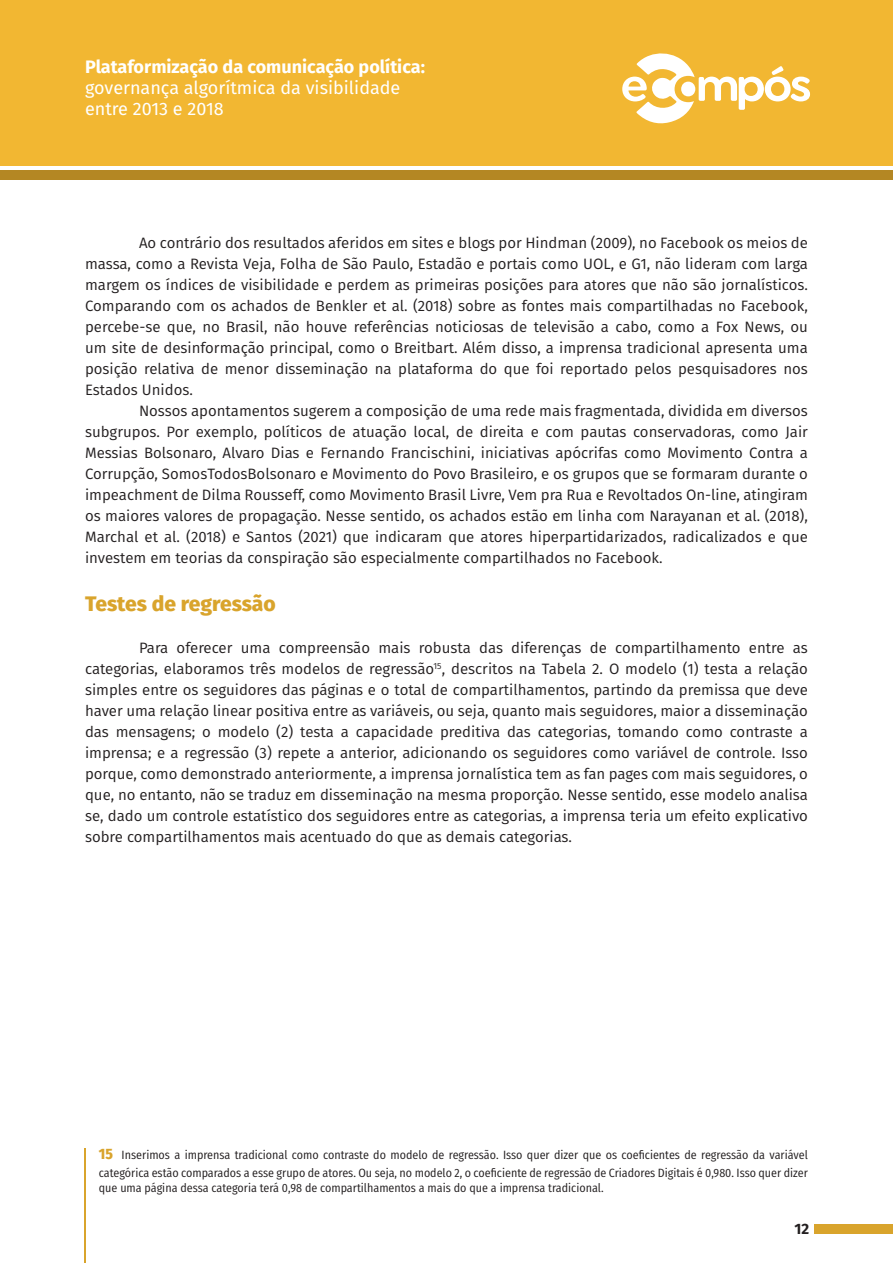
<style>
.page{position:relative;width:893px;height:1263px;background:#fff}
.page>*{position:absolute;margin:0;border:0;box-sizing:border-box;transform-origin:0 0}
.Tópico{font:800 21px "Fira Sans";color:#d9a42c}
.t1{font:18px/21px "Fira Sans";color:#fff}
.t2{font:700 18px "Fira Sans";color:#fff}
.Texto{font:15px/21px "Fira Sans";color:#231f20;text-align:justify}
.t3{font:700 15px "Fira Sans";color:#231f20}
.Rodapé{font:12px/18px "Fira Sans Condensed";color:#231f20}
.s1{font-weight:800;font-size:15px;color:#d9a42c}
</style>
<div class="page">
<div style="left:0;top:0;width:893px;height:166px;background:#f2b732"></div>
<div style="left:0;top:170px;width:893px;height:10px;background:#b48723"></div>
<div style="left:814px;top:1224px;width:79px;height:9px;background:#d9a42c"></div>
<svg style="left:622px;top:53px;width:188px;height:71px"></svg>
<hr style="left:85px;top:1148px;width:1px;height:115px;background:#d9a42c">
<p class="t2" style="left:85px;top:52px;width:341px">Plataformização da comunicação política:</p>
<p class="t1" style="left:85px;top:77px;width:317px">governança algorítmica da visibilidade entre 2013 e 2018</p>
<p class="Texto" style="left:85px;top:232px;width:724px;text-indent:54px">Ao contrário dos resultados aferidos em sites e blogs por Hindman (2009), no Facebook os meios de massa, como a Revista Veja, Folha de São Paulo, Estadão e portais como UOL, e G1, não lideram com larga margem os índices de visibilidade e perdem as primeiras posições para atores que não são jornalísticos.<br>Comparando com os achados de Benkler et al. (2018) sobre as fontes mais compartilhadas no Facebook, percebe-se que, no Brasil, não houve referências noticiosas de televisão a cabo, como a Fox News, ou um site de desinformação principal, como o Breitbart. Além disso, a imprensa tradicional apresenta uma posição relativa de menor disseminação na plataforma do que foi reportado pelos pesquisadores nos Estados Unidos.</p>
<p class="Texto" style="left:85px;top:400px;width:724px;text-indent:54px">Nossos apontamentos sugerem a composição de uma rede mais fragmentada, dividida em diversos subgrupos. Por exemplo, políticos de atuação local, de direita e com pautas conservadoras, como Jair Messias Bolsonaro, Alvaro Dias e Fernando Francischini, iniciativas apócrifas como Movimento Contra a Corrupção, SomosTodosBolsonaro e Movimento do Povo Brasileiro, e os grupos que se formaram durante o impeachment de Dilma Rousseff, como Movimento Brasil Livre, Vem pra Rua e Revoltados On-line, atingiram os maiores valores de propagação. Nesse sentido, os achados estão em linha com Narayanan et al. (2018), Marchal et al. (2018) e Santos (2021) que indicaram que atores hiperpartidarizados, radicalizados e que investem em teorias da conspiração são especialmente compartilhados no Facebook.</p>
<p class="Tópico" style="left:85px;top:585px;width:192px">Testes de regressão</p>
<p class="Texto" style="left:85px;top:637px;width:724px;text-indent:54px">Para oferecer uma compreensão mais robusta das diferenças de compartilhamento entre as categorias, elaboramos três modelos de regressão<sup>15</sup>, descritos na Tabela 2. O modelo (1) testa a relação simples entre os seguidores das páginas e o total de compartilhamentos, partindo da premissa que deve haver uma relação linear positiva entre as variáveis, ou seja, quanto mais seguidores, maior a disseminação das mensagens; o modelo (2) testa a capacidade preditiva das categorias, tomando como contraste a imprensa; e a regressão (3) repete a anterior, adicionando os seguidores como variável de controle. Isso porque, como demonstrado anteriormente, a imprensa jornalística tem as fan pages com mais seguidores, o que, no entanto, não se traduz em disseminação na mesma proporção. Nesse sentido, esse modelo analisa se, dado um controle estatístico dos seguidores entre as categorias, a imprensa teria um efeito explicativo sobre compartilhamentos mais acentuado do que as demais categorias.</p>
<p class="Rodapé" style="left:99px;top:1145px;width:711px"><span class="s1">15</span> Inserimos a imprensa tradicional como contraste do modelo de regressão. Isso quer dizer que os coeficientes de regressão da variável categórica estão comparados a esse grupo de atores. Ou seja, no modelo 2, o coeficiente de regressão de Criadores Digitais é 0,980. Isso quer dizer</p>
<p class="Rodapé" style="left:99px;top:1178px;width:506px">que uma página dessa categoria terá 0,98 de compartilhamentos a mais do que a imprensa tradicional.</p>
<p class="t3" style="left:794px;top:1216px;width:16px">12</p>
</div>
